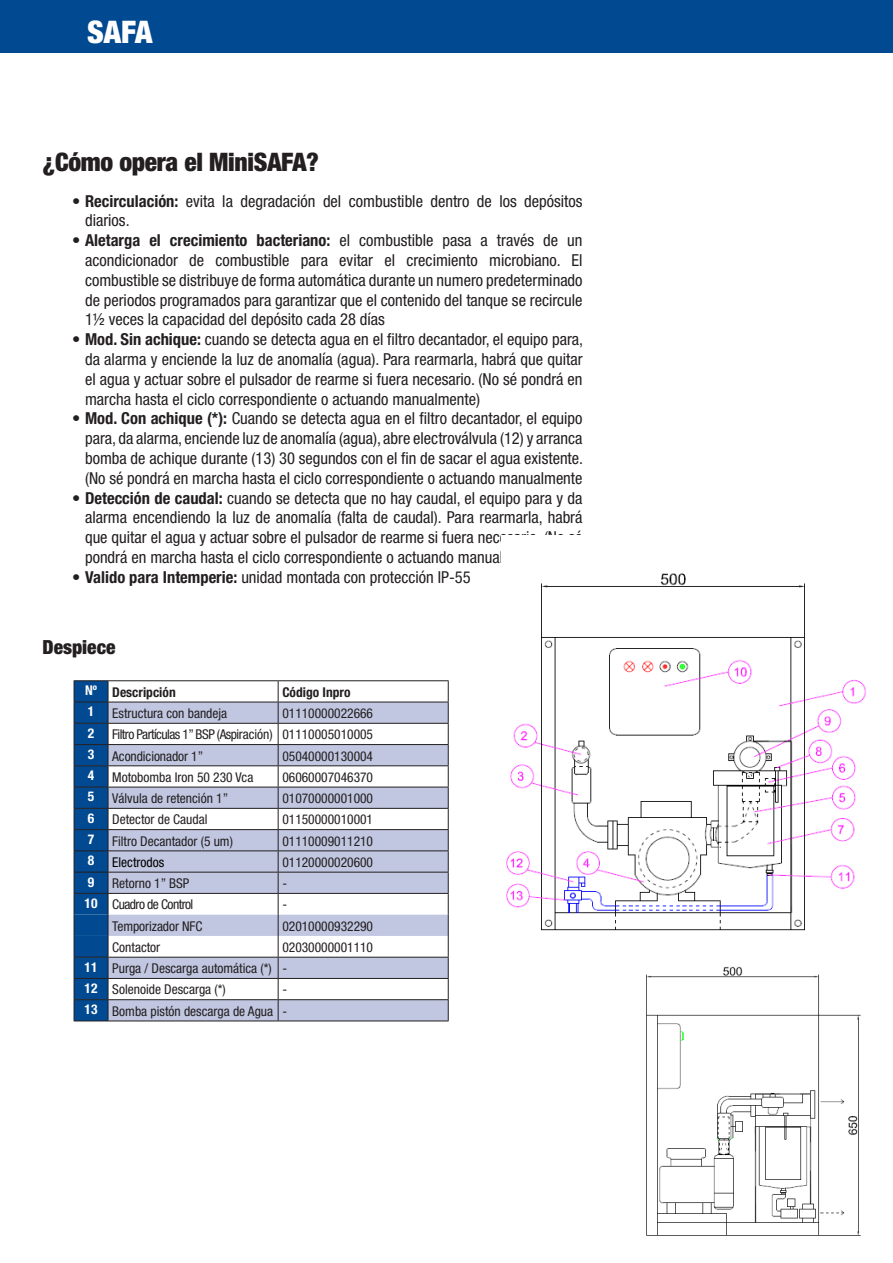
<style>
.page{position:relative;width:893px;height:1263px;background:#fff}
.page>*{position:absolute;margin:0;border:0;box-sizing:border-box;transform-origin:0 0}
.t1{font:900 condensed 31.2px "Helvetica Neue";color:#fff}
.t2{font:900 condensed 25.5px "Helvetica Neue";letter-spacing:-.01em;color:#231f20}
.t3{font:900 condensed 19.5px "Helvetica Neue";color:#231f20}
.t4{font:condensed 16.5px/19.8px "Helvetica Neue";color:#231f20;text-align:justify}
.t5{font:condensed 13.5px "Helvetica Neue";color:#231f20}
.t6{font:condensed 13.5px "Helvetica Neue";letter-spacing:-.04em;color:#231f20}
.t7{font:700 condensed 13.5px "Helvetica Neue";color:#231f20}
.t8{font:700 condensed 13.5px "Helvetica Neue";color:#fff}
.t9{font:condensed 13.5px "Helvetica Neue";color:#000}
.s1{font-weight:700}
</style>
<div class="page">
<svg style="left:109px;top:681px;width:339px;height:21px"></svg>
<svg style="left:109px;top:703px;width:339px;height:317px;fill:#c1c7e1"></svg>
<hr style="left:74px;top:680px;width:34px;height:1px;background:#231f20">
<hr style="left:108px;top:702px;width:170px;height:1px;background:#231f20">
<hr style="left:278px;top:702px;width:171px;height:1px;background:#231f20">
<hr style="left:108px;top:723px;width:170px;height:1px;background:#231f20">
<hr style="left:278px;top:723px;width:171px;height:1px;background:#231f20">
<hr style="left:108px;top:744px;width:170px;height:1px;background:#231f20">
<hr style="left:278px;top:744px;width:171px;height:1px;background:#231f20">
<hr style="left:108px;top:765px;width:170px;height:1px;background:#231f20">
<hr style="left:278px;top:765px;width:171px;height:1px;background:#231f20">
<hr style="left:108px;top:787px;width:170px;height:1px;background:#231f20">
<hr style="left:278px;top:787px;width:171px;height:1px;background:#231f20">
<hr style="left:108px;top:808px;width:170px;height:1px;background:#231f20">
<hr style="left:278px;top:808px;width:171px;height:1px;background:#231f20">
<hr style="left:108px;top:829px;width:170px;height:1px;background:#231f20">
<hr style="left:278px;top:829px;width:171px;height:1px;background:#231f20">
<hr style="left:108px;top:850px;width:170px;height:1px;background:#231f20">
<hr style="left:278px;top:850px;width:171px;height:1px;background:#231f20">
<hr style="left:108px;top:872px;width:170px;height:1px;background:#231f20">
<hr style="left:278px;top:872px;width:171px;height:1px;background:#231f20">
<hr style="left:108px;top:893px;width:170px;height:1px;background:#231f20">
<hr style="left:278px;top:893px;width:171px;height:1px;background:#231f20">
<hr style="left:108px;top:957px;width:170px;height:1px;background:#231f20">
<hr style="left:278px;top:957px;width:171px;height:1px;background:#231f20">
<hr style="left:108px;top:978px;width:170px;height:1px;background:#231f20">
<hr style="left:278px;top:978px;width:171px;height:1px;background:#231f20">
<hr style="left:108px;top:999px;width:170px;height:1px;background:#231f20">
<svg style="left:74px;top:681px;width:35px;height:339px;background:#064788"></svg>
<hr style="left:278px;top:999px;width:171px;height:1px;background:#231f20">
<svg style="left:278px;top:681px;width:1px;height:339px"></svg>
<svg style="left:448px;top:681px;width:1px;height:339px"></svg>
<hr style="left:74px;top:1020px;width:34px;height:1px;background:#231f20">
<hr style="left:108px;top:1020px;width:170px;height:1px;background:#231f20">
<hr style="left:278px;top:1020px;width:171px;height:1px;background:#231f20">
<hr style="left:108px;top:680px;width:170px;height:1px;background:#231f20">
<hr style="left:278px;top:680px;width:171px;height:1px;background:#231f20">
<div style="left:0;top:0;width:893px;height:53px;background:#014990"></div>
<img style="left:506px;top:573px;width:361px;height:358px">
<img style="left:646px;top:966px;width:215px;height:270px">
<p class="t1" style="left:87px;top:12px;width:67px">SAFA</p>
<p class="t2" style="left:43px;top:146px;width:278px">¿Cómo opera el MiniSAFA?</p>
<p class="t4" style="left:85px;top:191px;width:499px;text-indent:-13px"><span class="s1">• Recirculación:</span> evita la degradación del combustible dentro de los depósitos diarios.</p>
<p class="t4" style="left:85px;top:230px;width:499px;text-indent:-13px"><span class="s1">• Aletarga el crecimiento bacteriano:</span> el combustible pasa a través de un acondicionador de combustible para evitar el crecimiento microbiano. El combustible se distribuye de forma automática durante un numero predeterminado de periodos programados para garantizar que el contenido del tanque se recircule 1½ veces la capacidad del depósito cada 28 días</p>
<p class="t4" style="left:85px;top:329px;width:500px;text-indent:-13px"><span class="s1">• Mod. Sin achique:</span> cuando se detecta agua en el filtro decantador, el equipo para, da alarma y enciende la luz de anomalía (agua). Para rearmarla, habrá que quitar el agua y actuar sobre el pulsador de rearme si fuera necesario. (No sé pondrá en marcha hasta el ciclo correspondiente o actuando manualmente)</p>
<p class="t4" style="left:85px;top:408px;width:500px;text-indent:-13px"><span class="s1">• Mod. Con achique (*):</span> Cuando se detecta agua en el filtro decantador, el equipo para, da alarma, enciende luz de anomalía (agua), abre electroválvula (12) y arranca bomba de achique durante (13) 30 segundos con el fin de sacar el agua existente. (No sé pondrá en marcha hasta el ciclo correspondiente o actuando manualmente</p>
<p class="t4" style="left:85px;top:488px;width:499px;text-indent:-13px"><span class="s1">• Detección de caudal:</span> cuando se detecta que no hay caudal, el equipo para y da alarma encendiendo la luz de anomalía (falta de caudal). Para rearmarla, habrá que quitar el agua y actuar sobre el pulsador de rearme si fuera necesario. (No sé pondrá en marcha hasta el ciclo correspondiente o actuando manualmente)</p>
<p class="t4" style="left:72px;top:567px;width:400px"><span class="s1">• Valido para Intemperie:</span> unidad montada con protección IP-55</p>
<p class="t3" style="left:43px;top:635px;width:74px">Despiece</p>
<p class="t8" style="left:85px;top:682px;width:13px">Nº</p>
<p class="t7" style="left:112px;top:684px;width:65px">Descripción</p>
<p class="t7" style="left:282px;top:684px;width:70px">Código Inpro</p>
<p class="t8" style="left:88px;top:703px;width:8px">1</p>
<p class="t5" style="left:112px;top:705px;width:116px">Estructura con bandeja</p>
<p class="t5" style="left:282px;top:705px;width:92px">01110000022666</p>
<p class="t8" style="left:88px;top:725px;width:8px">2</p>
<p class="t6" style="left:112px;top:727px;width:162px">Filtro Partículas 1” BSP (Aspiración)</p>
<p class="t5" style="left:282px;top:727px;width:92px">01110005010005</p>
<p class="t8" style="left:88px;top:746px;width:8px">3</p>
<p class="t5" style="left:112px;top:748px;width:92px">Acondicionador 1”</p>
<p class="t5" style="left:282px;top:748px;width:92px">05040000130004</p>
<p class="t8" style="left:88px;top:767px;width:8px">4</p>
<p class="t5" style="left:112px;top:769px;width:143px">Motobomba Iron 50 230 Vca</p>
<p class="t5" style="left:282px;top:769px;width:92px">06060007046370</p>
<p class="t8" style="left:88px;top:788px;width:8px">5</p>
<p class="t5" style="left:112px;top:790px;width:117px">Válvula de retención 1”</p>
<p class="t5" style="left:282px;top:790px;width:92px">01070000001000</p>
<p class="t8" style="left:88px;top:810px;width:8px">6</p>
<p class="t5" style="left:112px;top:812px;width:97px">Detector de Caudal</p>
<p class="t5" style="left:282px;top:812px;width:92px">01150000010001</p>
<p class="t8" style="left:88px;top:831px;width:8px">7</p>
<p class="t5" style="left:112px;top:833px;width:122px">Filtro Decantador (5 um)</p>
<p class="t5" style="left:282px;top:833px;width:92px">01110009011210</p>
<p class="t8" style="left:88px;top:852px;width:8px">8</p>
<p class="t9" style="left:112px;top:854px;width:53px">Electrodos</p>
<p class="t5" style="left:282px;top:854px;width:92px">01120000020600</p>
<p class="t8" style="left:88px;top:873px;width:8px">9</p>
<p class="t5" style="left:112px;top:875px;width:78px">Retorno 1” BSP</p>
<p class="t5" style="left:282px;top:875px;width:6px">-</p>
<p class="t8" style="left:85px;top:895px;width:14px">10</p>
<p class="t6" style="left:112px;top:897px;width:83px">Cuadro de Control</p>
<p class="t5" style="left:282px;top:897px;width:6px">-</p>
<p class="t5" style="left:112px;top:918px;width:92px">Temporizador NFC</p>
<p class="t5" style="left:282px;top:918px;width:92px">02010000932290</p>
<p class="t5" style="left:112px;top:939px;width:49px">Contactor</p>
<p class="t5" style="left:282px;top:939px;width:92px">02030000001110</p>
<p class="t8" style="left:85px;top:958px;width:14px">11</p>
<p class="t5" style="left:112px;top:960px;width:161px">Purga / Descarga automática (*)</p>
<p class="t5" style="left:282px;top:960px;width:6px">-</p>
<p class="t8" style="left:85px;top:980px;width:14px">12</p>
<p class="t5" style="left:112px;top:982px;width:115px">Solenoide Descarga (*)</p>
<p class="t5" style="left:282px;top:982px;width:6px">-</p>
<p class="t8" style="left:85px;top:1001px;width:14px">13</p>
<p class="t5" style="left:112px;top:1003px;width:162px">Bomba pistón descarga de Agua</p>
<p class="t5" style="left:282px;top:1003px;width:6px">-</p>
</div>
